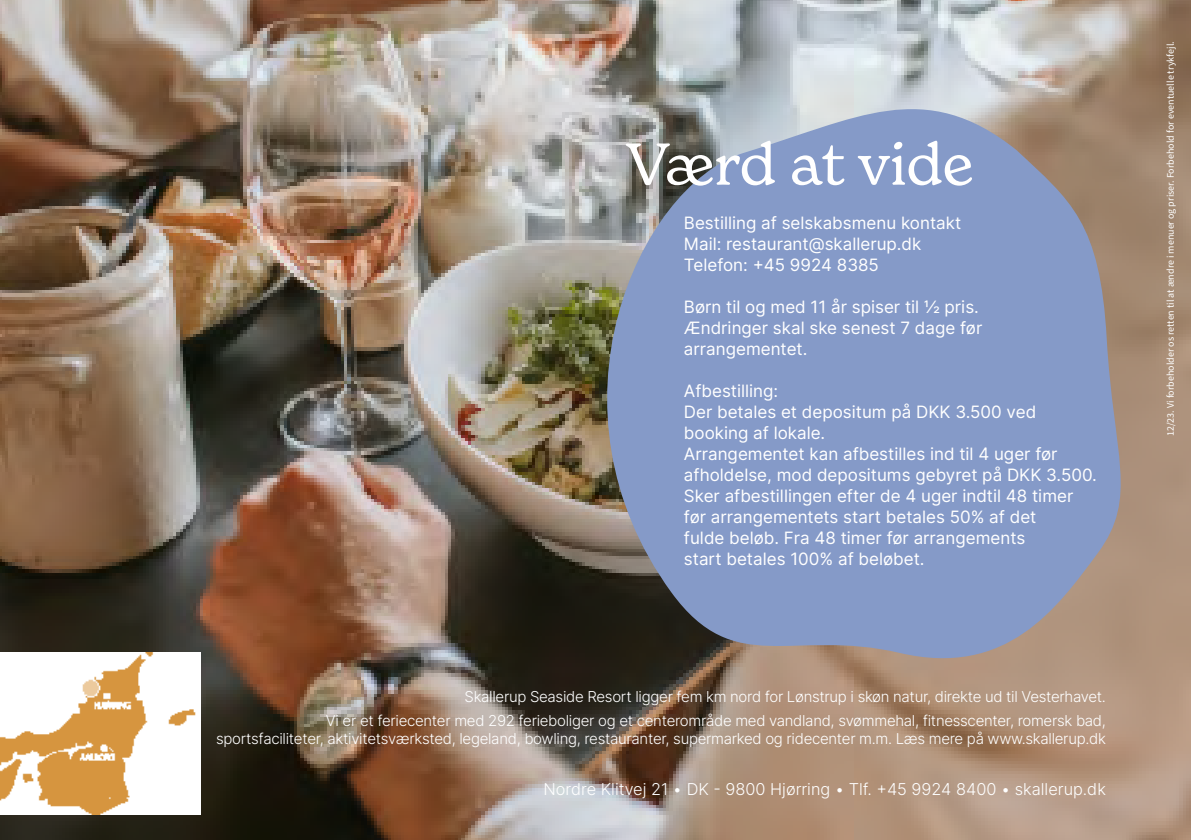
<style>
.page{position:relative;width:1191px;height:840px;background:#fff}
.page>*{position:absolute;margin:0;border:0;box-sizing:border-box;transform-origin:0 0}
.t1{font:58px "New Spirit";color:#fff}
.t2{font:17px/21px "Inter";color:#fff}
.t3{font:300 16.4px "Inter";color:#fff}
.t4{font:300 15px/23.6px "Inter";letter-spacing:-.02em;color:#fff;text-align:right}
.t5{font:10px "Source Sans Pro";color:#fff}
</style>
<div class="page">
<img style="left:0;top:0;width:1191px;height:839px">
<img style="left:0;top:652px;width:201px;height:161px">
<svg style="left:537px;top:76px;width:601px;height:603px;background:#8891a9"></svg>
<h1 class="t1" style="left:626px;top:128px;width:349px">Værd at vide</h1>
<p class="t2" style="left:684px;top:211px;width:279px">Bestilling af selskabsmenu kontakt<br>Mail: restaurant@skallerup.dk<br>Telefon: +45 9924 8385</p>
<p class="t2" style="left:684px;top:295px;width:300px">Børn til og med 11 år spiser til ½ pris.<br>Ændringer skal ske senest 7 dage før arrangementet.</p>
<p class="t2" style="left:684px;top:379px;width:414px">Afbestilling:<br>Der betales et depositum på DKK 3.500 ved booking af lokale.<br>Arrangementet kan afbestilles ind til 4 uger før afholdelse, mod depositums gebyret på DKK 3.500.<br>Sker afbestillingen efter de 4 uger indtil 48 timer før arrangementets start betales 50% af det<br>fulde beløb. Fra 48 timer før arrangements<br>start betales 100% af beløbet.</p>
<p class="t4" style="left:326px;top:684px;width:781px">Skallerup Seaside Resort ligger fem km nord for Lønstrup i skøn natur, direkte ud til Vesterhavet.<br>Vi er et feriecenter med 292 ferieboliger og et centerområde med vandland, svømmehal, fitnesscenter, romersk bad,</p>
<p class="t4" style="left:216px;top:726px;width:891px">sportsfaciliteter, aktivitetsværksted, legeland, bowling, restauranter, supermarked og ridecenter m.m. Læs mere på www.skallerup.dk</p>
<p class="t3" style="left:543px;top:776px;width:564px">Nordre Klitvej 21 • DK - 9800 Hjørring • Tlf. +45 9924 8400 • skallerup.dk</p>
<p class="t5" style="left:1163px;top:436px;width:396px;rotate:-90deg">12/23. Vi forbeholder os retten til at ændre i menuer og priser. Forbehold for eventuelle trykfejl.</p>
</div>
